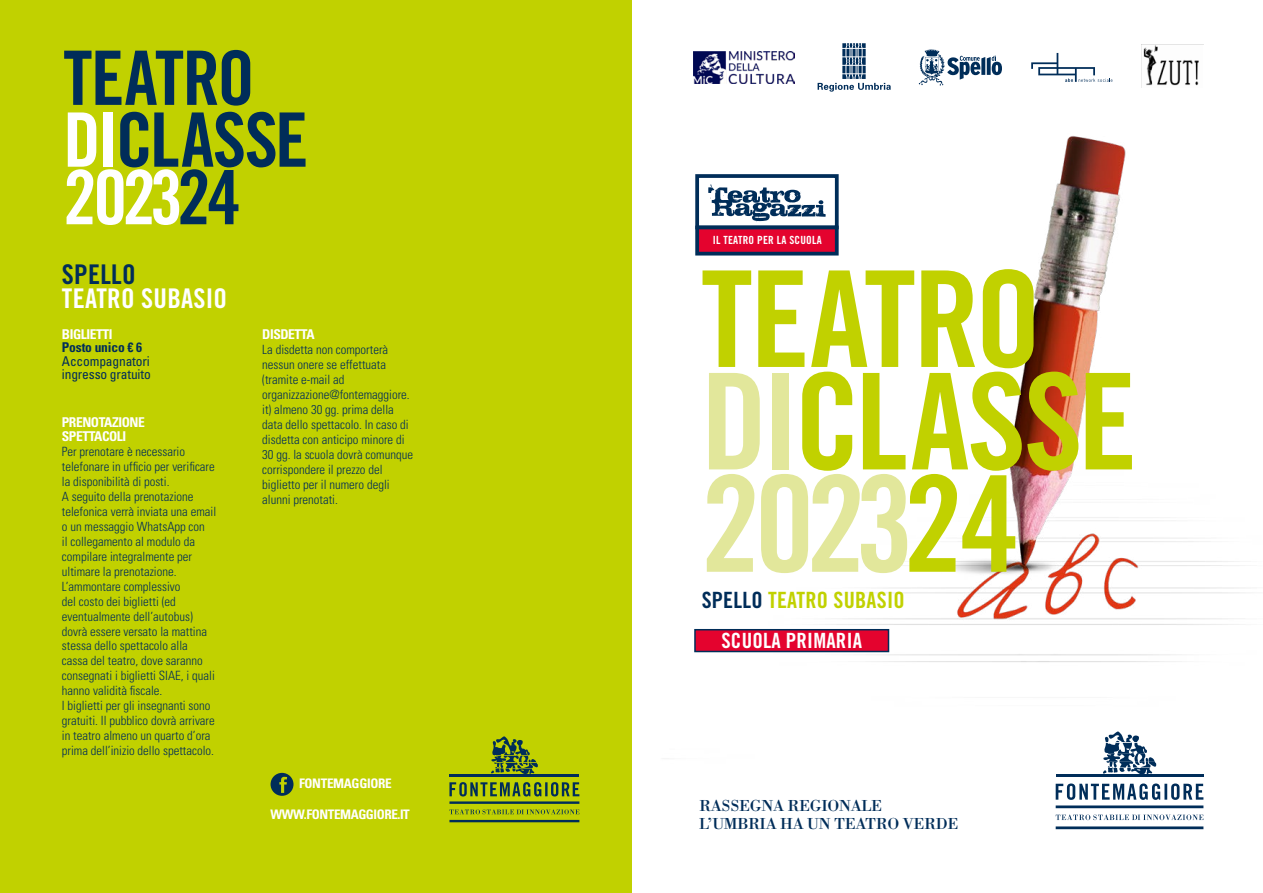
<style>
.page{position:relative;width:1263px;height:893px;background:#fff}
.page>*{position:absolute;margin:0;border:0;box-sizing:border-box;transform-origin:0 0}
.t1{font:133.65px/204.8px "Trade Gothic LT Std Bd Cn 20";letter-spacing:-.04em;color:#c1d100}
.t2{font:75.15px/61.8px "Trade Gothic LT Std Bd Cn 20";letter-spacing:-.03em;color:#002d59}
.t3{font:75.15px "Trade Gothic LT Std Bd Cn 20";letter-spacing:-.06em;color:#fff}
.t4{font:27.15px "Trade Gothic LT Std Bd Cn 20";letter-spacing:.01em;color:#fff}
.t5{font:27.15px "Trade Gothic LT Std Bd Cn 20";letter-spacing:.01em;color:#002d59}
.t6{font:22.5px "Trade Gothic LT Std Bd Cn 20";letter-spacing:.01em;color:#c1d100}
.t7{font:21px "Trade Gothic LT Std Bd Cn 20";letter-spacing:.01em;color:#fff}
.t8{font:16.5px/18px "Bodoni Std";letter-spacing:-.02em;color:#002d59}
.t9{font:700 condensed 13.5px/13.5px "Univers LT Std";letter-spacing:-.03em;color:#fff}
.t10{font:condensed 13.5px/13.5px "Univers LT Std";letter-spacing:-.01em;color:#002d59}
.t11{font:700 condensed 13.5px "Univers LT Std";letter-spacing:-.01em;color:#002d59}
.t12{font:700 condensed 13.2px "Univers LT Std";letter-spacing:-.03em;color:#fff}
.t13{font:300 condensed 12.75px/15px "Univers LT Std";color:#002d59}
.t14{font:11.25px "Trade Gothic LT Std Bd Cn 20";letter-spacing:.02em;color:#fff}
.s1{color:#fff}
.s2{color:#002d59}
.s3{color:#e2e79b}
</style>
<div class="page">
<img style="left:631px;top:0;width:614px;height:859px">
<svg style="left:1103px;top:731px;width:53px;height:43px"></svg>
<hr style="left:1056px;top:826px;width:147px;height:3px;background:#002d59">
<hr style="left:1056px;top:805px;width:147px;height:3px;background:#002d59">
<svg style="left:1056px;top:783px;width:147px;height:17px"></svg>
<hr style="left:1056px;top:774px;width:147px;height:3px;background:#002d59">
<svg style="left:1056px;top:814px;width:147px;height:6px"></svg>
<div style="left:0;top:0;width:631px;height:893px;background:#c1d100"></div>
<svg style="left:491px;top:736px;width:47px;height:38px"></svg>
<hr style="left:449px;top:820px;width:130px;height:2px;background:#002d59">
<hr style="left:449px;top:801px;width:130px;height:3px;background:#002d59">
<svg style="left:449px;top:782px;width:130px;height:14px"></svg>
<hr style="left:449px;top:774px;width:130px;height:2px;background:#002d59">
<svg style="left:449px;top:809px;width:130px;height:5px"></svg>
<svg style="left:271px;top:773px;width:22px;height:23px"></svg>
<svg style="left:919px;top:49px;width:83px;height:37px"></svg>
<svg style="left:817px;top:43px;width:74px;height:49px"></svg>
<svg style="left:1031px;top:53px;width:81px;height:29px"></svg>
<img style="left:693px;top:51px;width:102px;height:33px">
<img style="left:1142px;top:44px;width:61px;height:44px">
<svg style="left:708px;top:184px;width:118px;height:39px"></svg>
<div style="left:695px;top:174px;width:144px;height:55px;border:4px solid #002d59"></div>
<div style="left:695px;top:226px;width:144px;height:30px;background:#e4032e;border:4px solid #002d59"></div>
<div style="left:695px;top:630px;width:193px;height:21px;background:#e4032e"></div>
<div style="left:694px;top:629px;width:195px;height:23px;border:2px solid #002d59"></div>
<h2 class="t2" style="left:63px;top:47px;width:247px">TEATRO<br><span class="s1">DI</span>CLASSE</h2>
<h2 class="t3" style="left:63px;top:152px;width:179px">2023<span class="s2">24</span></h2>
<h3 class="t5" style="left:62px;top:258px;width:75px">SPELLO</h3>
<h3 class="t4" style="left:62px;top:282px;width:167px">TEATRO SUBASIO</h3>
<p class="t9" style="left:62px;top:327px;width:52px">BIGLIETTI</p>
<p class="t11" style="left:62px;top:339px;width:82px">Posto unico € 6</p>
<p class="t10" style="left:62px;top:354px;width:90px">Accompagnatori ingresso gratuito</p>
<p class="t9" style="left:62px;top:415px;width:84px">PRENOTAZIONE<br>SPETTACOLI</p>
<p class="t13" style="left:62px;top:444px;width:156px">Per prenotare è necessario telefonare in ufficio per verificare la disponibilità di posti.<br>A seguito della prenotazione telefonica verrà inviata una email o un messaggio WhatsApp con<br>il collegamento al modulo da compilare integralmente per ultimare la prenotazione.<br>L’ammontare complessivo<br>del costo dei biglietti (ed eventualmente dell’autobus) dovrà essere versato la mattina stessa dello spettacolo alla cassa del teatro, dove saranno consegnati i biglietti SIAE, i quali hanno validità fiscale.<br>I biglietti per gli insegnanti sono gratuiti. Il pubblico dovrà arrivare in teatro almeno un quarto d’ora prima dell’inizio dello spettacolo.</p>
<p class="t9" style="left:262px;top:327px;width:54px">DISDETTA</p>
<p class="t13" style="left:262px;top:342px;width:152px">La disdetta non comporterà nessun onere se effettuata (tramite e-mail ad organizzazione@fontemaggiore. it) almeno 30 gg. prima della data dello spettacolo. In caso di disdetta con anticipo minore di<br>30 gg. la scuola dovrà comunque corrispondere il prezzo del biglietto per il numero degli alunni prenotati.</p>
<p class="t12" style="left:299px;top:775px;width:94px">FONTEMAGGIORE</p>
<p class="t12" style="left:271px;top:806px;width:141px">WWW.FONTEMAGGIORE.IT</p>
<p class="t14" style="left:713px;top:233px;width:110px">IL TEATRO PER LA SCUOLA</p>
<h1 class="t1" style="left:701px;top:216px;width:342px">TEATRO<br><span class="s3">2023</span>24</h1>
<h1 class="t1" style="left:701px;top:318px;width:438px"><span class="s3">DI</span>CLASSE</h1>
<h3 class="t6" style="left:702px;top:587px;width:204px"><span class="s2">SPELLO</span> TEATRO SUBASIO</h3>
<h3 class="t7" style="left:721px;top:628px;width:142px">SCUOLA PRIMARIA</h3>
<p class="t8" style="left:699px;top:796px;width:261px">RASSEGNA REGIONALE<br>L’UMBRIA HA UN TEATRO VERDE</p>
</div>
